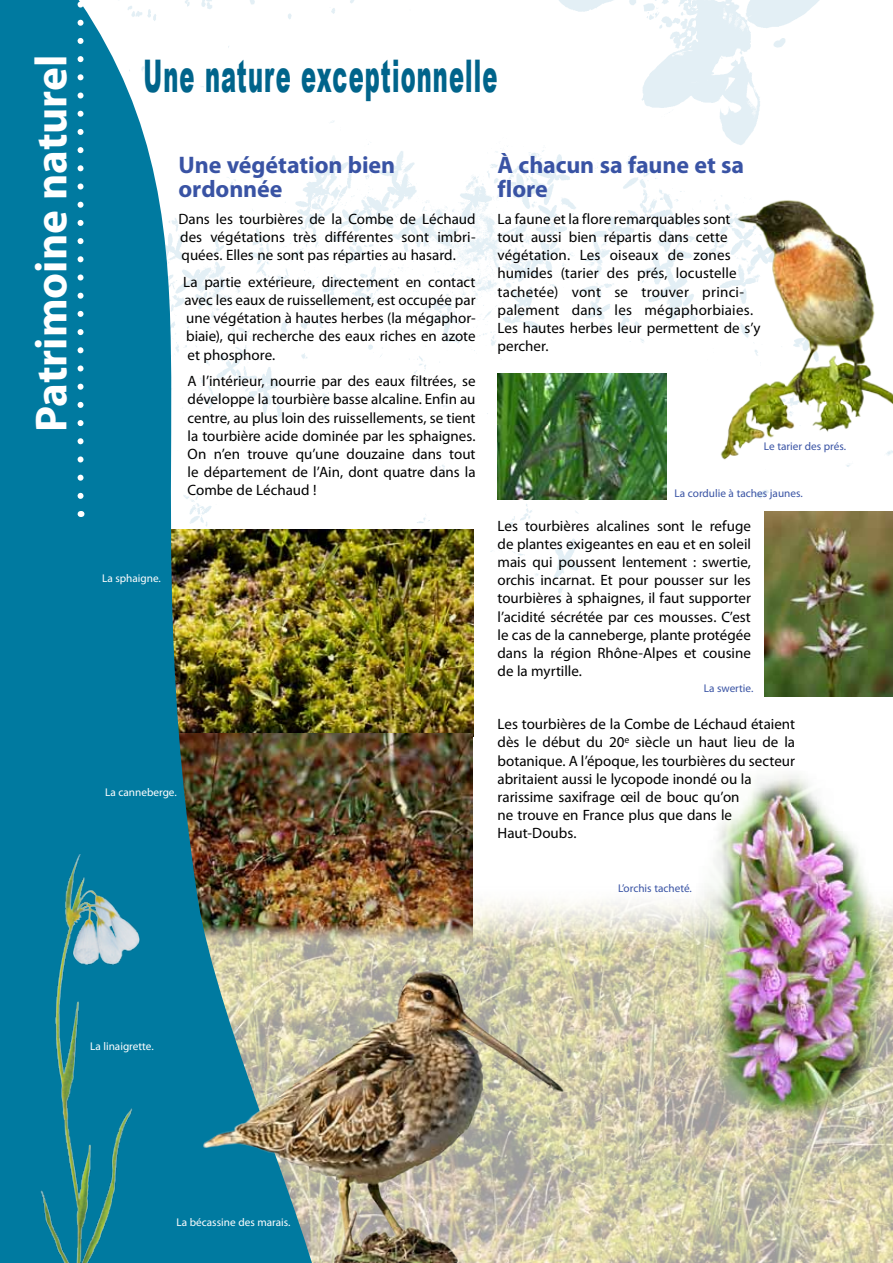
<style>
.page{position:relative;width:893px;height:1263px;background:#fff}
.page>*{position:absolute;margin:0;border:0;box-sizing:border-box;transform-origin:0 0}
.t1{font:900 45px "Arial";letter-spacing:.05em;color:#00648b;scale:.5 1}
.t2{font:700 45px "Myriad Pro";color:#fff}
.t3{font:700 24px/24px "Myriad Pro";letter-spacing:-.005em;color:#3953a4}
.t4{font:15px/18.1px "Myriad Pro";color:#000;text-align:justify}
.t5{font:11.25px "Myriad Pro";color:#3953a4}
.t6{font:11.25px "Myriad Pro";color:#fff}
</style>
<div class="page">
<img style="left:327px;top:0;width:493px;height:604px">
<img style="left:327px;top:529px;width:146px;height:204px">
<img style="left:473px;top:902px;width:420px;height:361px">
<img style="left:327px;top:733px;width:146px;height:182px">
<img style="left:0;top:0;width:327px;height:1263px">
<img style="left:764px;top:511px;width:129px;height:186px">
<img style="left:717px;top:182px;width:176px;height:288px">
<img style="left:164px;top:915px;width:509px;height:348px">
<img style="left:497px;top:374px;width:169px;height:126px">
<img style="left:10px;top:841px;width:154px;height:422px">
<img style="left:636px;top:775px;width:257px;height:403px">
<svg style="left:78px;top:0;width:6px;height:496px"></svg>
<h1 class="t2" style="left:22px;top:432px;width:379px;rotate:-90deg">Patrimoine naturel</h1>
<h1 class="t1" style="left:144px;top:43px;width:709px">Une nature exceptionnelle</h1>
<h2 class="t3" style="left:179px;top:152px;width:218px">Une végétation bien ordonnée</h2>
<p class="t4" style="left:179px;top:210px;width:298px">Dans les tourbières de la Combe de Léchaud des végétations très différentes sont imbri&shy;quées. Elles ne sont pas réparties au hasard.</p>
<p class="t4" style="left:183px;top:273px;width:294px">La partie extérieure, directement en contact avec les eaux de ruissellement, est occupée par une végétation à hautes herbes (la mégaphor&shy;biaie), qui recherche des eaux riches en azote et phosphore.</p>
<p class="t4" style="left:188px;top:372px;width:290px">A l’intérieur, nourrie par des eaux filtrées, se développe la tourbière basse alcaline. Enfin au centre, au plus loin des ruissellements, se tient la tourbière acide dominée par les sphaignes.<br>On n’en trouve qu’une douzaine dans tout le département de l’Ain, dont quatre dans la Combe de Léchaud !</p>
<p class="t6" style="left:102px;top:571px;width:60px">La sphaigne.</p>
<p class="t6" style="left:105px;top:786px;width:73px">La canneberge.</p>
<h2 class="t3" style="left:497px;top:152px;width:248px">À chacun sa faune et sa flore</h2>
<p class="t4" style="left:497px;top:210px;width:265px;text-align:left">La faune et la flore remarquables sont tout aussi bien répartis dans cette végétation. Les oiseaux de zones humides (tarier des prés, locustelle tachetée) vont se trouver princi&shy;palement dans les mégaphorbiaies.<br>Les hautes herbes leur permettent de s’y percher.</p>
<p class="t5" style="left:764px;top:439px;width:84px">Le tarier des prés.</p>
<p class="t5" style="left:674px;top:487px;width:130px">La cordulie à taches jaunes.</p>
<p class="t4" style="left:497px;top:516px;width:255px">Les tourbières alcalines sont le refuge de plantes exigeantes en eau et en soleil mais qui poussent lentement : swertie, orchis incarnat. Et pour pousser sur les tourbières à sphaignes, il faut supporter l’acidité sécrétée par ces mousses. C’est le cas de la canneberge, plante protégée dans la région Rhône-Alpes et cousine de la myrtille.</p>
<p class="t4" style="left:497px;top:715px;width:299px;text-align:left">Les tourbières de la Combe de Léchaud étaient dès le début du 20<sup>e</sup> siècle un haut lieu de la botanique. A l’époque, les tourbières du secteur abritaient aussi le lycopode inondé ou la rarissime saxifrage œil de bouc qu’on<br>ne trouve en France plus que dans le Haut-Doubs.</p>
<p class="t5" style="left:704px;top:681px;width:51px">La swertie.</p>
<p class="t5" style="left:618px;top:881px;width:75px">L’orchis tacheté.</p>
<p class="t6" style="left:90px;top:1039px;width:65px">La linaigrette.</p>
<p class="t6" style="left:176px;top:1215px;width:116px">La bécassine des marais.</p>
</div>
